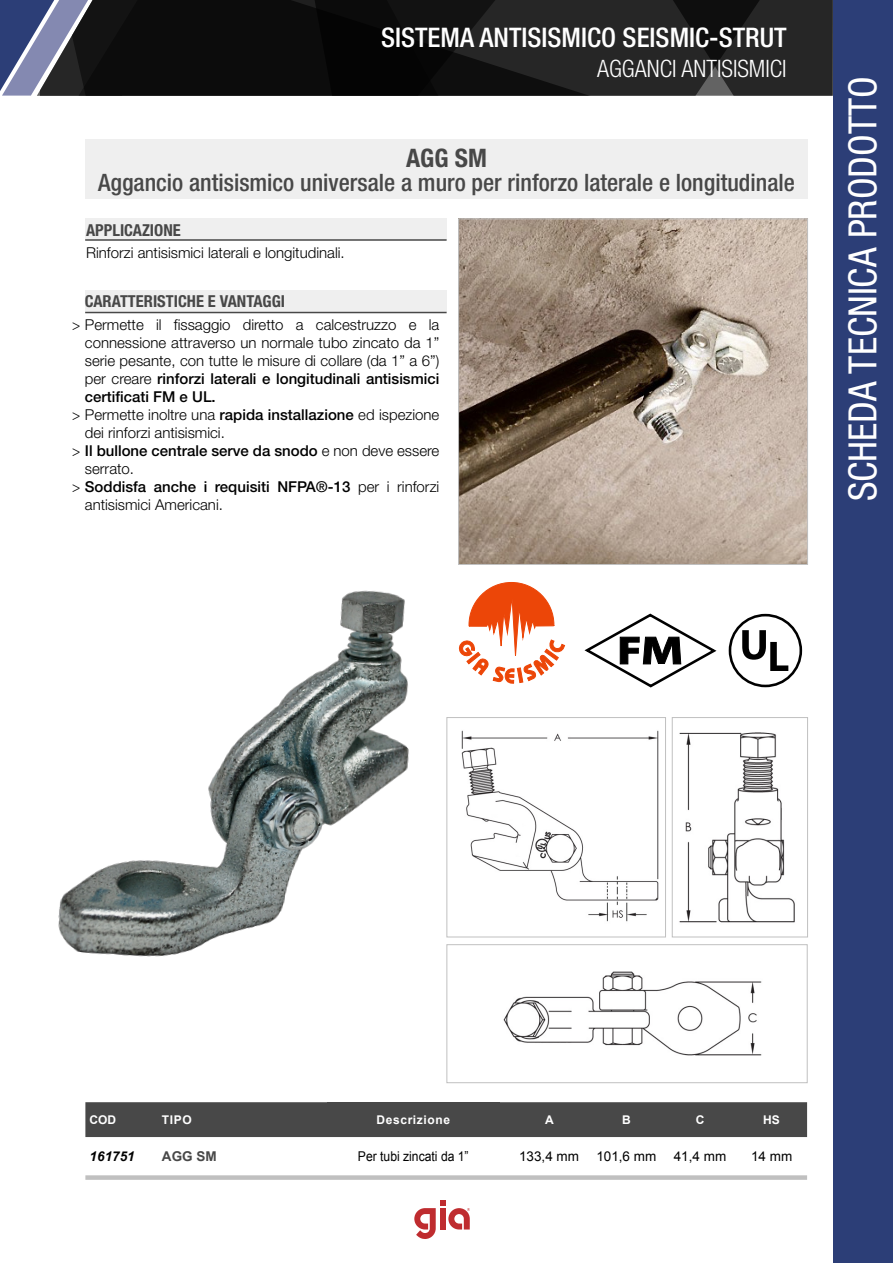
<style>
.page{position:relative;width:893px;height:1263px;background:#fff}
.page>*{position:absolute;margin:0;border:0;box-sizing:border-box;transform-origin:0 0}
.t1{font:condensed 39px "Helvetica Neue LT Std";color:#fff}
.t2{font:500 condensed 27px "Helvetica Neue LT Std";color:#fff}
.t3{font:700 condensed 25.5px "Helvetica Neue LT Std";color:#484848}
.t4{font:500 condensed 24px "Helvetica Neue LT Std";color:#484848}
.t5{font:300 condensed 24px "Helvetica Neue LT Std";color:#fff}
.t6{font:700 condensed 16.5px "Helvetica Neue LT Std";color:#484848}
.Stile_di_paragrafo_1{font:300 15px/18px "Helvetica Neue LT Std";color:#000;text-align:justify}
.Stile_di_paragrafo_1-2{font:300 15px "Helvetica Neue LT Std";color:#000;scale:.9 1}
.t7{font:500 15px "Helvetica Neue LT Std";color:#000}
.t8{font:13.5px "Arial";color:#000}
.t9{font:13.5px "Arial";color:#000;scale:.9 1}
.t10{font:italic 700 13.5px "Arial";color:#000}
.t11{font:700 13.5px "Arial";color:#484848}
.t12{font:700 12px "Arial";letter-spacing:.05em;color:#fff}
.s1{font-weight:500}
.s2{font-weight:300}
</style>
<div class="page">
<svg style="left:101px;top:0;width:727px;height:96px;background:#171717"></svg>
<svg style="left:0;top:0;width:101px;height:96px;background:#535973"></svg>
<div style="left:833px;top:0;width:60px;height:1263px;background:#2c3e77"></div>
<svg style="left:414px;top:1200px;width:56px;height:39px"></svg>
<img style="left:460px;top:220px;width:346px;height:343px">
<div style="left:458px;top:218px;width:350px;height:347px;border:1px solid #c0c0c0"></div>
<img style="left:519px;top:730px;width:140px;height:192px">
<div style="left:446px;top:717px;width:220px;height:220px;border:1px solid #c0c0c0"></div>
<div style="left:85px;top:1102px;width:722px;height:35px;background:#484848"></div>
<svg style="left:85px;top:1175px;width:722px;height:5px;background:#c6c6c6"></svg>
<div style="left:327px;top:1102px;width:173px;height:35px;background:#484848"></div>
<img style="left:679px;top:732px;width:116px;height:191px">
<div style="left:672px;top:717px;width:136px;height:220px;border:1px solid #c0c0c0"></div>
<img style="left:510px;top:971px;width:252px;height:85px">
<div style="left:446px;top:944px;width:362px;height:139px;border:1px solid #c0c0c0"></div>
<svg style="left:584px;top:614px;width:133px;height:73px"></svg>
<div style="left:729px;top:614px;width:73px;height:73px;border:3px solid #000;border-radius:50%"></div>
<svg style="left:742px;top:630px;width:46px;height:41px"></svg>
<img style="left:58px;top:539px;width:461px;height:492px">
<svg style="left:458px;top:582px;width:107px;height:101px"></svg>
<div style="left:85px;top:218px;width:362px;height:22px;background:#efefef"></div>
<div style="left:85px;top:290px;width:362px;height:22px;background:#efefef"></div>
<div style="left:85px;top:140px;width:723px;height:59px;background:#efefef"></div>
<hr style="left:85px;top:312px;width:362px;height:1px;background:#484848">
<hr style="left:85px;top:239px;width:362px;height:2px;background:#484848">
<h2 class="t2" style="left:381px;top:21px;width:407px">SISTEMA ANTISISMICO SEISMIC-STRUT</h2>
<p class="t5" style="left:597px;top:55px;width:191px">AGGANCI ANTISISMICI</p>
<p class="t3" style="left:406px;top:143px;width:82px">AGG SM</p>
<p class="t4" style="left:98px;top:169px;width:698px">Aggancio antisismico universale a muro per rinforzo laterale e longitudinale</p>
<p class="t6" style="left:86px;top:220px;width:96px">APPLICAZIONE</p>
<p class="Stile_di_paragrafo_1" style="left:86px;top:243px;width:260px">Rinforzi antisismici laterali e longitudinali.</p>
<p class="t6" style="left:85px;top:292px;width:202px">CARATTERISTICHE E VANTAGGI</p>
<p class="Stile_di_paragrafo_1" style="left:85px;top:333px;width:356px">connessione attraverso un normale tubo zincato da 1” serie pesante, con tutte le misure di collare (da 1” a 6”) per creare <span class="s1">rinforzi laterali e longitudinali antisismici certificati FM e UL.</span></p>
<p class="Stile_di_paragrafo_1" style="left:85px;top:423px;width:141px">dei rinforzi antisismici.</p>
<p class="Stile_di_paragrafo_1" style="left:85px;top:459px;width:51px">serrato.</p>
<p class="Stile_di_paragrafo_1" style="left:85px;top:495px;width:140px">antisismici Americani.</p>
<p class="Stile_di_paragrafo_1-2" style="left:72px;top:315px;width:409px">&gt; Permette il fissaggio diretto a calcestruzzo e la</p>
<p class="Stile_di_paragrafo_1-2" style="left:72px;top:405px;width:409px">&gt; Permette inoltre una <span class="s1">rapida installazione</span> ed ispezione</p>
<p class="t7" style="left:72px;top:442px;width:369px"><span class="s2">&gt;</span> Il bullone centrale serve da snodo <span class="s2">e non deve essere</span></p>
<p class="t7" style="left:72px;top:478px;width:369px"><span class="s2">&gt;</span> Soddisfa anche i requisiti NFPA®-13 <span class="s2">per i rinforzi</span></p>
<h1 class="t1" style="left:840px;top:501px;width:426px;rotate:-90deg">SCHEDA TECNICA PRODOTTO</h1>
<p class="t12" style="left:90px;top:1112px;width:28px">COD</p>
<p class="t12" style="left:162px;top:1112px;width:31px">TIPO</p>
<p class="t12" style="left:377px;top:1112px;width:75px">Descrizione</p>
<p class="t12" style="left:545px;top:1112px;width:10px">A</p>
<p class="t12" style="left:622px;top:1112px;width:10px">B</p>
<p class="t12" style="left:696px;top:1112px;width:10px">C</p>
<p class="t12" style="left:763px;top:1112px;width:18px">HS</p>
<p class="t10" style="left:90px;top:1147px;width:47px">161751</p>
<p class="t11" style="left:162px;top:1147px;width:56px">AGG SM</p>
<p class="t9" style="left:358px;top:1147px;width:125px">Per tubi zincati da 1”</p>
<p class="t8" style="left:519px;top:1147px;width:62px">133,4 mm</p>
<p class="t8" style="left:596px;top:1147px;width:62px">101,6 mm</p>
<p class="t8" style="left:674px;top:1147px;width:54px">41,4 mm</p>
<p class="t8" style="left:751px;top:1147px;width:43px">14 mm</p>
</div>
